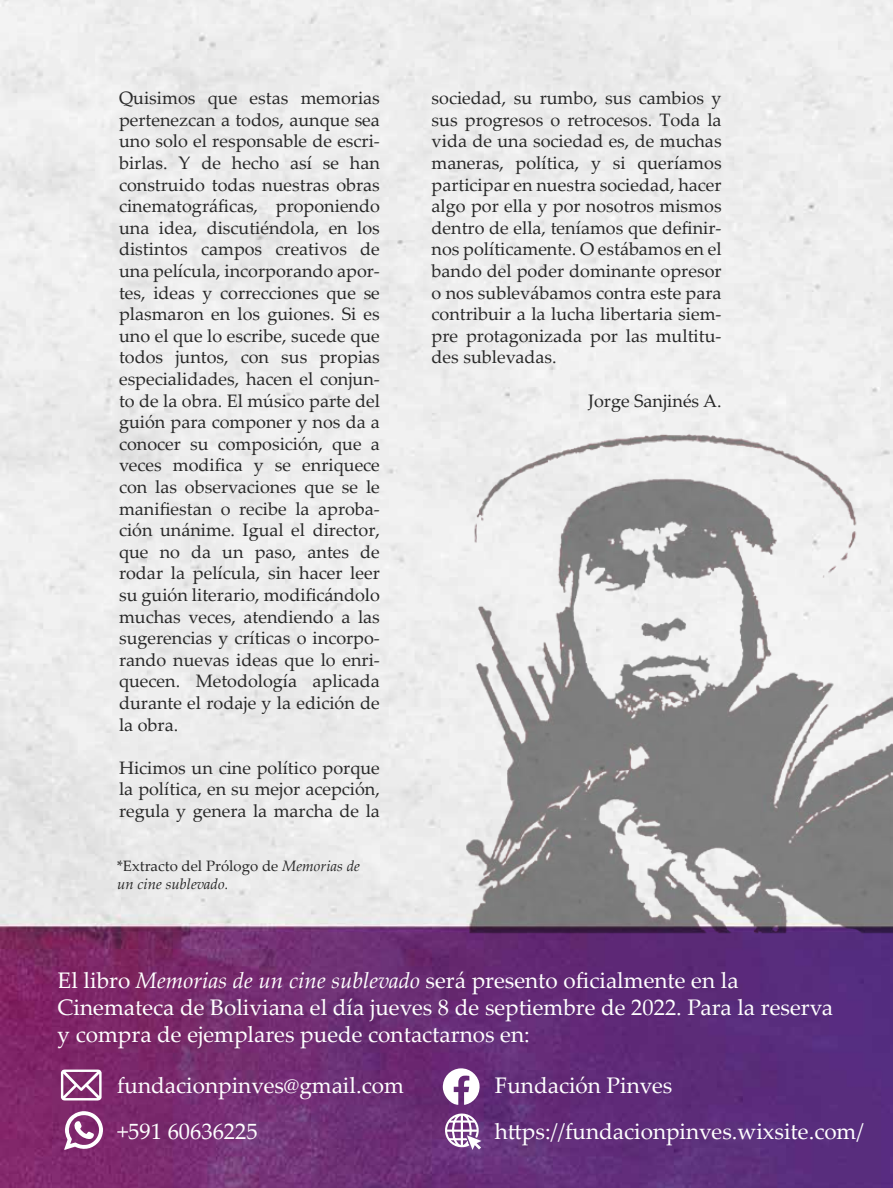
<style>
.page{position:relative;width:893px;height:1188px;background:#fff}
.page>*{position:absolute;margin:0;border:0;box-sizing:border-box;transform-origin:0 0}
.t1{font:22.5px/27px "Palatino Linotype";color:#fff}
.t2{font:18px/21.6px "Palatino Linotype";color:#282828;text-align:justify}
.t3{font:italic 15px/18px "Palatino Linotype";color:#282828}
.s1{font-style:normal}
.s2{font-style:italic}
</style>
<div class="page">
<img style="left:0;top:0;width:893px;height:1188px">
<img style="left:451px;top:329px;width:442px;height:655px">
<svg style="left:61px;top:1070px;width:41px;height:31px"></svg>
<svg style="left:64px;top:1111px;width:39px;height:40px"></svg>
<svg style="left:442px;top:1068px;width:38px;height:37px"></svg>
<svg style="left:443px;top:1112px;width:38px;height:38px"></svg>
<p class="t2" style="left:119px;top:89px;width:262px">Quisimos que estas memorias pertenezcan a todos, aunque sea uno solo el responsable de escri&shy;birlas. Y de hecho así se han construido todas nuestras obras cinematográficas, proponiendo una idea, discutiéndola, en los distintos campos creativos de una película, incorporando apor&shy;tes, ideas y correcciones que se plasmaron en los guiones. Si es uno el que lo escribe, sucede que todos juntos, con sus propias especialidades, hacen el conjun&shy;to de la obra. El músico parte del guión para componer y nos da a conocer su composición, que a veces modifica y se enriquece con las observaciones que se le manifiestan o recibe la aproba&shy;ción unánime. Igual el director, que no da un paso, antes de rodar la película, sin hacer leer su guión literario, modificándolo muchas veces, atendiendo a las sugerencias y críticas o incorpo&shy;rando nuevas ideas que lo enri&shy;quecen. Metodología aplicada durante el rodaje y la edición de la obra.</p>
<p class="t2" style="left:119px;top:759px;width:262px">Hicimos un cine político porque la política, en su mejor acepción, regula y genera la marcha de la</p>
<p class="t3" style="left:117px;top:858px;width:245px"><span class="s1">*Extracto del Prólogo de</span> Memorias de un cine sublevado.</p>
<p class="t2" style="left:432px;top:89px;width:291px">sociedad, su rumbo, sus cambios y sus progresos o retrocesos. Toda la vida de una sociedad es, de muchas maneras, política, y si queríamos participar en nuestra sociedad, hacer algo por ella y por nosotros mismos dentro de ella, teníamos que definir&shy;nos políticamente. O estábamos en el bando del poder dominante opresor o nos sublevábamos contra este para contribuir a la lucha libertaria siem&shy;pre protagonizada por las multitu&shy;des sublevadas.</p>
<p class="t2" style="left:588px;top:392px;width:135px">Jorge Sanjinés A.</p>
<p class="t1" style="left:58px;top:969px;width:777px">El libro <span class="s2">Memorias de un cine sublevado</span> será presento oficialmente en la<br>Cinemateca de Boliviana el día jueves 8 de septiembre de 2022. Para la reserva y compra de ejemplares puede contactarnos en:</p>
<p class="t1" style="left:117px;top:1075px;width:288px">fundacionpinves@gmail.com</p>
<p class="t1" style="left:495px;top:1075px;width:179px">Fundación Pinves</p>
<p class="t1" style="left:117px;top:1120px;width:142px">+591 60636225</p>
<p class="t1" style="left:495px;top:1117px;width:370px">https://fundacionpinves.wixsite.com/</p>
</div>
